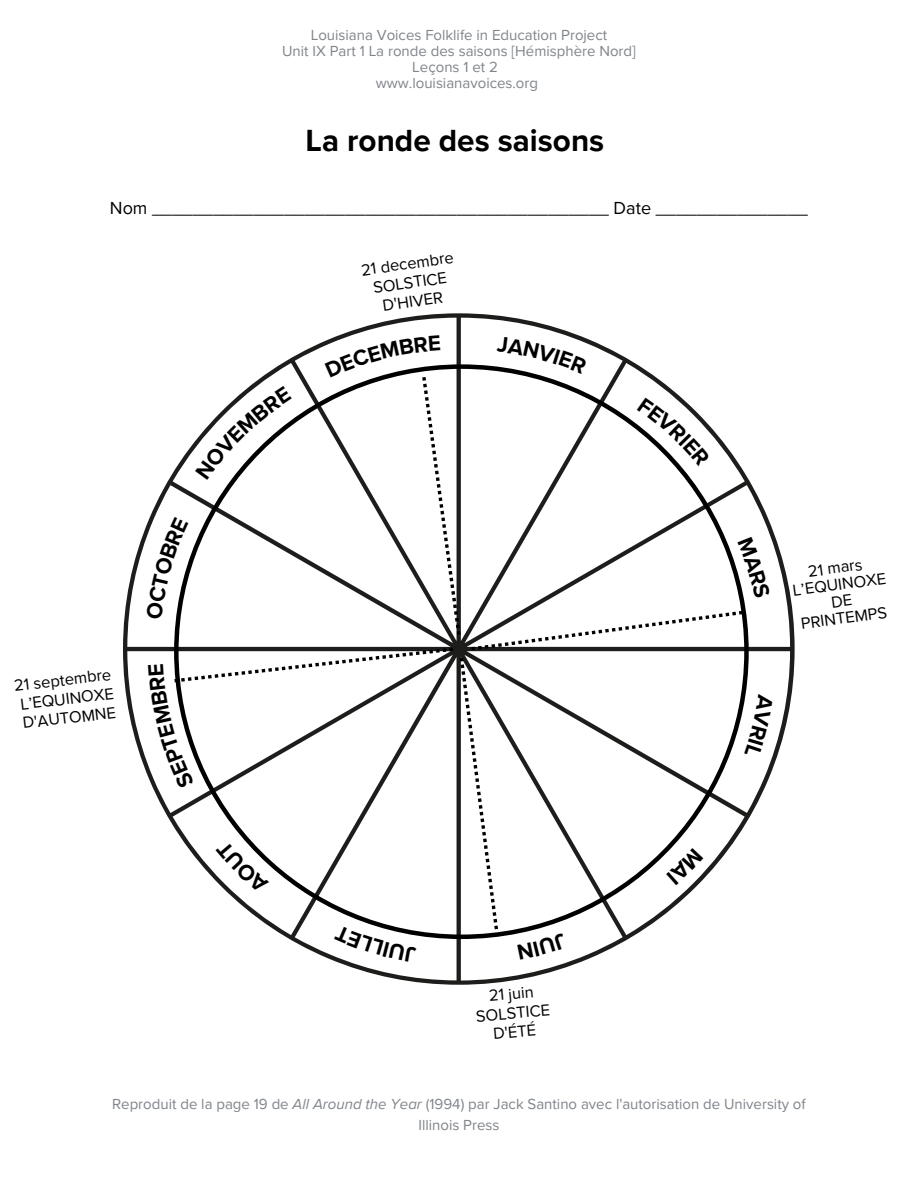
<style>
.page{position:relative;width:918px;height:1188px;background:#fff}
.page>*{position:absolute;margin:0;border:0;box-sizing:border-box;transform-origin:0 0}
.t1{font:700 31.5px "Proxima Nova";color:#000}
.t2{font:18px "Proxima Nova";color:#000}
.t3{font:16.5px/19px "Proxima Nova";color:#000;text-align:center}
.t4{font:15px/20.2px "Proxima Nova";color:#80858b;text-align:center}
.s1{font-style:italic}
</style>
<div class="page">
<svg style="left:123px;top:313px;width:672px;height:672px"></svg>
<svg style="left:174px;top:364px;width:575px;height:575px"></svg>
<svg style="left:471px;top:611px;width:272px;height:40px"></svg>
<svg style="left:460px;top:658px;width:38px;height:271px"></svg>
<svg style="left:497px;top:336px;width:90px;height:38px"></svg>
<svg style="left:637px;top:397px;width:73px;height:70px"></svg>
<svg style="left:738px;top:537px;width:33px;height:62px"></svg>
<svg style="left:744px;top:694px;width:29px;height:64px"></svg>
<svg style="left:666px;top:848px;width:37px;height:37px"></svg>
<svg style="left:325px;top:335px;width:136px;height:300px"></svg>
<svg style="left:195px;top:386px;width:97px;height:94px"></svg>
<svg style="left:146px;top:517px;width:42px;height:102px"></svg>
<svg style="left:148px;top:648px;width:305px;height:141px"></svg>
<svg style="left:216px;top:840px;width:53px;height:54px"></svg>
<svg style="left:517px;top:933px;width:50px;height:27px"></svg>
<svg style="left:334px;top:925px;width:83px;height:38px"></svg>
<p class="t4" style="left:311px;top:26px;width:298px">Louisiana Voices Folklife in Education Project</p>
<p class="t4" style="left:282px;top:41px;width:355px">Unit IX Part 1 La ronde des saisons [Hémisphère Nord]</p>
<p class="t4" style="left:412px;top:57px;width:87px">Leçons 1 et 2</p>
<p class="t4" style="left:376px;top:73px;width:164px">www.louisianavoices.org</p>
<h1 class="t1" style="left:306px;top:122px;width:300px">La ronde des saisons</h1>
<h3 class="t2" style="left:110px;top:198px;width:700px">Nom _____________________________________________ Date _______________</h3>
<p class="t3" style="left:13px;top:677px;width:99px;text-align:justify;rotate:-7deg">21 septembre L’EQUINOXE D'AUTOMNE</p>
<p class="t3" style="left:360px;top:261px;width:95px;rotate:-8deg">21 decembre<br>SOLSTICE<br>D'HIVER</p>
<p class="t3" style="left:474px;top:988px;width:76px;rotate:-5deg">21 juin<br>SOLSTICE<br>D'ÉTÉ</p>
<p class="t3" style="left:789px;top:566px;width:96px;line-height:16.8px;rotate:-8deg">21 mars<br>L’EQUINOXE<br>DE<br>PRINTEMPS</p>
<h3 class="t4" style="left:112px;top:1095px;width:695px">Reproduit de la page 19 de <span class="s1">All Around the Year</span> (1994) par Jack Santino avec l'autorisation de University of<br>Illinois Press</h3>
</div>
